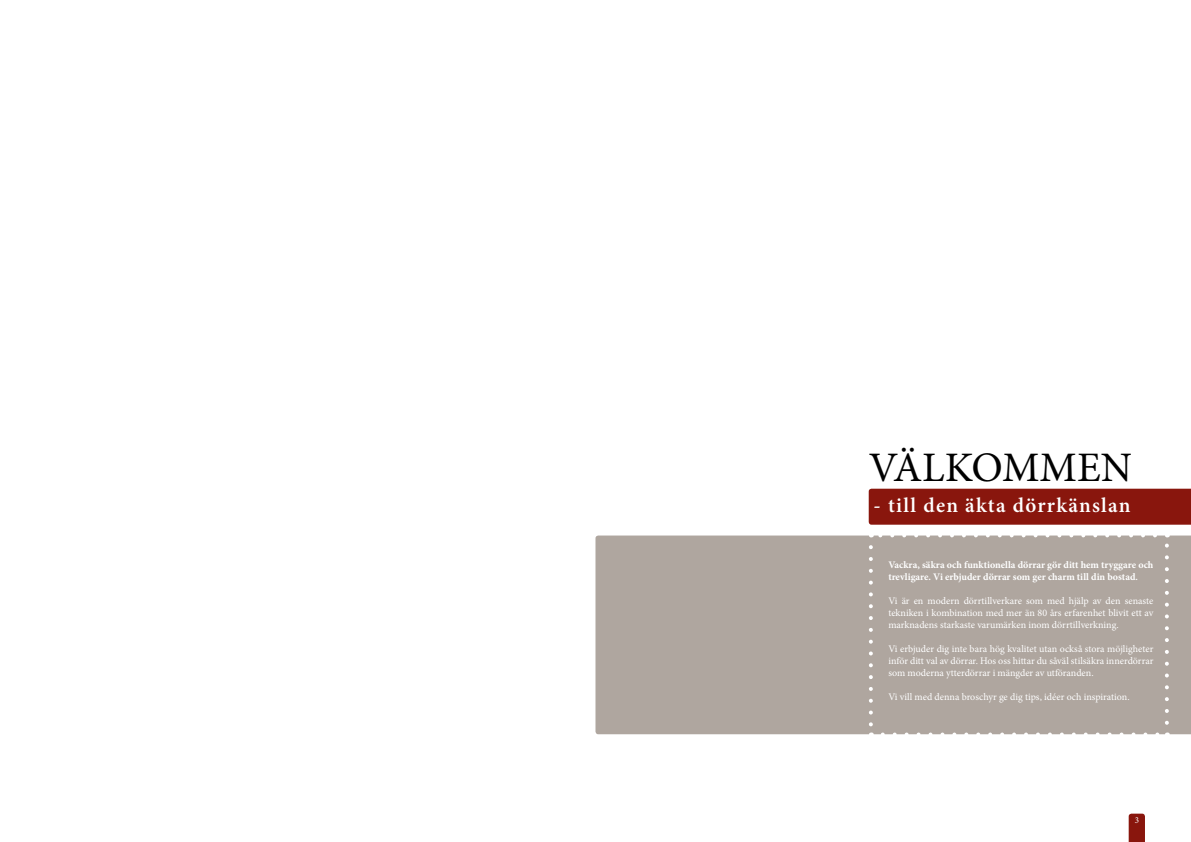
<style>
.page{position:relative;width:1191px;height:842px;background:#fff}
.page>*{position:absolute;margin:0;border:0;box-sizing:border-box;transform-origin:0 0}
.t1{font:42px "Minion Pro";color:#000}
.t2{font:600 21px "Minion Pro";letter-spacing:.06em;color:#fff}
.t3{font:10px/12px "Minion Pro";color:#fff;text-align:justify}
.t4{font:700 10px/12px "Minion Pro";color:#fff}
.t5{font:9px "Minion Pro";color:#fff}
.s1{font-weight:600}
</style>
<div class="page">
<div style="left:595px;top:535px;width:596px;height:199px;background:#afa69f"></div>
<svg style="left:869px;top:547px;width:4px;height:187px"></svg>
<svg style="left:882px;top:732px;width:285px;height:3px"></svg>
<svg style="left:1164px;top:535px;width:4px;height:188px"></svg>
<svg style="left:871px;top:535px;width:284px;height:2px"></svg>
<svg style="left:1128px;top:814px;width:17px;height:28px"></svg>
<div style="left:868px;top:489px;width:323px;height:36px;background:#89160d"></div>
<h1 class="t1" style="left:868px;top:439px;width:265px">VÄLKOMMEN</h1>
<h2 class="t2" style="left:873px;top:490px;width:259px">- till den äkta dörrkänslan</h2>
<p class="t4" style="left:888px;top:558px;width:266px">Vackra, säkra och funktionella dörrar gör ditt hem tryggare och trevligare. Vi erbjuder dörrar som ger charm till din bostad<span class="s1">.</span></p>
<p class="t3" style="left:888px;top:595px;width:266px">Vi är en modern dörrtillverkare som med hjälp av den senaste tekniken i kombination med mer än 80 års erfarenhet blivit ett av marknadens starkaste varumärken inom dörrtillverkning.</p>
<p class="t3" style="left:888px;top:643px;width:266px">Vi erbjuder dig inte bara hög kvalitet utan också stora möjligheter inför ditt val av dörrar. Hos oss hittar du såväl stilsäkra innerdörrar som moderna ytterdörrar i mängder av utföranden.</p>
<p class="t3" style="left:888px;top:691px;width:243px">Vi vill med denna broschyr ge dig tips, idéer och inspiration.</p>
<p class="t5" style="left:1134px;top:814px;width:6px">3</p>
</div>
